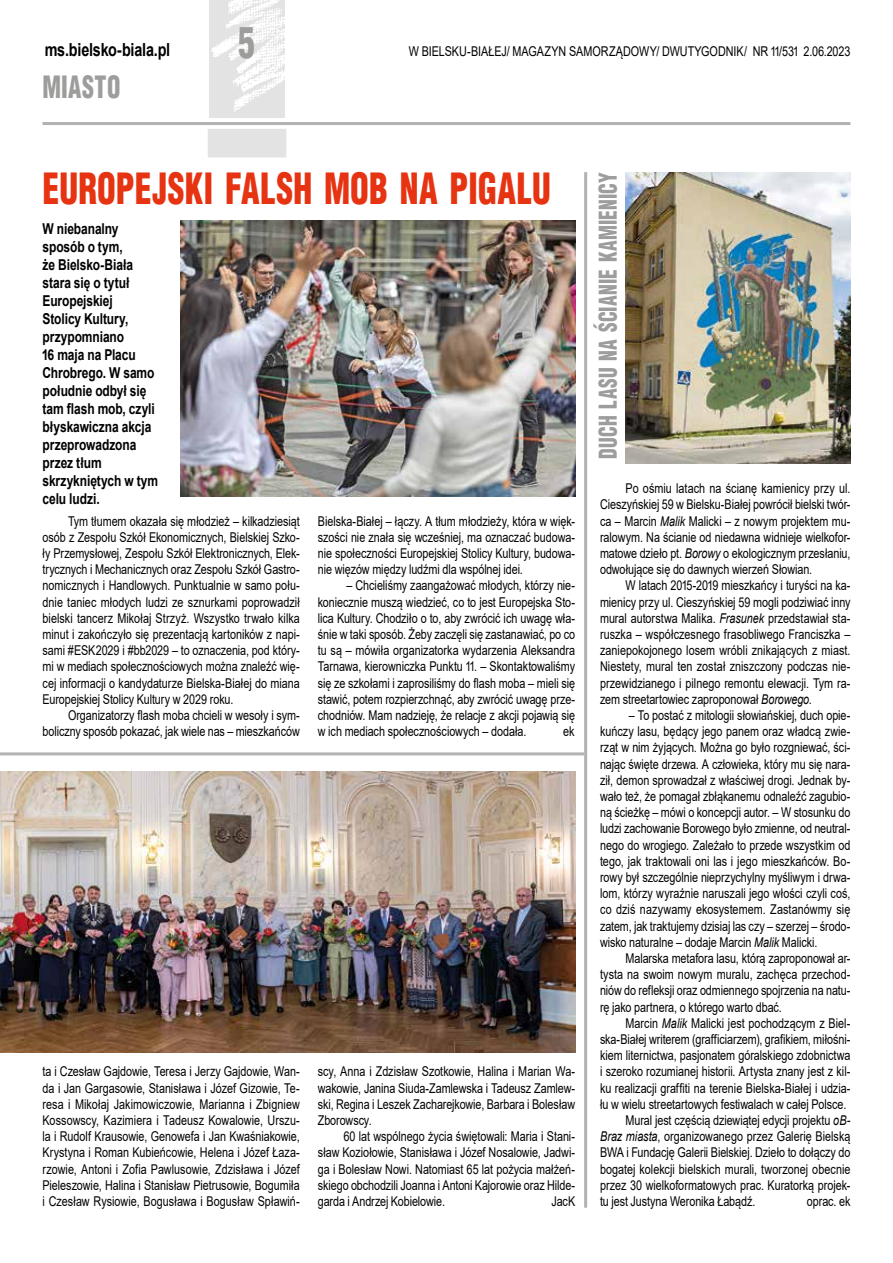
<style>
.page{position:relative;width:893px;height:1263px;background:#fff}
.page>*{position:absolute;margin:0;border:0;box-sizing:border-box;transform-origin:0 0}
.t1{font:900 42px "Switzerland Cond";letter-spacing:.01em;color:#e63312;scale:.8 1}
.t2{font:900 42px "Switzerland Cond";color:#9d9d9c;scale:.8 1}
.t3{font:900 30px "Switzerland Cond";letter-spacing:.02em;color:#9d9d9c;scale:.8 1}
.t4{font:900 24px "Switzerland Cond";letter-spacing:.01em;color:#9d9d9c;scale:.8 1}
.t5{font:700 18px "Arial";letter-spacing:-.015em;color:#000;scale:.8 1}
.t6{font:700 15px/18px "Arial";letter-spacing:-.005em;color:#000;scale:.8 1}
.t7{font:13.5px/16.2px "Arial";letter-spacing:-.005em;color:#000;text-align:justify;scale:.8 1}
.s1{font-style:italic}
</style>
<div class="page">
<hr style="left:43px;top:122px;width:807px;height:3px;background:#b3b2b2">
<img style="left:209px;top:0;width:76px;height:117px">
<div style="left:208px;top:129px;width:78px;height:28px;background:#e3e3e3"></div>
<img style="left:180px;top:221px;width:395px;height:275px">
<hr style="left:0;top:752px;width:584px;height:3px;background:#b3b2b2">
<img style="left:0;top:772px;width:575px;height:280px">
<hr style="left:584px;top:172px;width:3px;height:1036px;background:#b3b2b2">
<img style="left:626px;top:172px;width:224px;height:292px">
<h3 class="t5" style="left:45px;top:37px;width:158px">ms.bielsko-biala.pl</h3>
<h2 class="t3" style="left:43px;top:68px;width:99px">MIASTO</h2>
<h1 class="t2" style="left:238px;top:16px;width:22px">5</h1>
<p class="t7" style="left:409px;top:43px;width:553px">W BIELSKU-BIAŁEJ/ MAGAZYN SAMORZĄDOWY/ DWUTYGODNIK/ NR 11/531 2.06.2023</p>
<h1 class="t1" style="left:43px;top:162px;width:637px">EUROPEJSKI FALSH MOB NA PIGALU</h1>
<p class="t6" style="left:43px;top:220px;width:146px">W niebanalny sposób o tym,<br>że Bielsko-Biała stara się o tytuł<br>Europejskiej<br>Stolicy Kultury, przypomniano<br>16 maja na Placu<br>Chrobrego. W samo południe odbył się tam flash mob, czyli błyskawiczna akcja przeprowadzona przez tłum skrzykniętych w tym celu ludzi.</p>
<p class="t7" style="left:43px;top:513px;width:323px;text-indent:26px">Tym tłumem okazała się młodzież – kilkadziesiąt osób z Zespołu Szkół Ekonomicznych, Bielskiej Szko&shy;ły Przemysłowej, Zespołu Szkół Elektronicznych, Elek&shy;trycznych i Mechanicznych oraz Zespołu Szkół Gastro&shy;nomicznych i Handlowych. Punktualnie w samo połu&shy;dnie taniec młodych ludzi ze sznurkami poprowadził bielski tancerz Mikołaj Strzyż. Wszystko trwało kilka minut i zakończyło się prezentacją kartoników z napi&shy;sami #ESK2029 i #bb2029 – to oznaczenia, pod który&shy;mi w mediach społecznościowych można znaleźć wię&shy;cej informacji o kandydaturze Bielska-Białej do miana Europejskiej Stolicy Kultury w 2029 roku.</p>
<p class="t7" style="left:43px;top:707px;width:323px;text-align:right">Organizatorzy flash moba chcieli w wesoły i sym&shy;boliczny sposób pokazać, jak wiele nas – mieszkańców</p>
<p class="t7" style="left:318px;top:513px;width:323px">Bielska-Białej – łączy. A tłum młodzieży, która w więk&shy;szości nie znała się wcześniej, ma oznaczać budowa&shy;nie społeczności Europejskiej Stolicy Kultury, budowa&shy;nie więzów między ludźmi dla wspólnej idei.</p>
<p class="t7" style="left:318px;top:577px;width:323px;text-indent:29px">– Chcieliśmy zaangażować młodych, którzy nie&shy;koniecznie muszą wiedzieć, co to jest Europejska Sto&shy;lica Kultury. Chodziło o to, aby zwrócić ich uwagę wła&shy;śnie w taki sposób. Żeby zaczęli się zastanawiać, po co tu są – mówiła organizatorka wydarzenia Aleksandra Tarnawa, kierowniczka Punktu 11. – Skontaktowaliśmy się ze szkołami i zaprosiliśmy do flash moba – mieli się stawić, potem rozpierzchnąć, aby zwrócić uwagę prze&shy;chodniów. Mam nadzieję, że relacje z akcji pojawią się w ich mediach społecznościowych – dodała.</p>
<p class="t7" style="left:563px;top:723px;width:16px">ek</p>
<p class="t7" style="left:43px;top:1063px;width:323px">ta i Czesław Gajdowie, Teresa i Jerzy Gajdowie, Wan&shy;da i Jan Gargasowie, Stanisława i Józef Gizowie, Te&shy;resa i Mikołaj Jakimowiczowie, Marianna i Zbigniew Kossowscy, Kazimiera i Tadeusz Kowalowie, Urszu&shy;la i Rudolf Krausowie, Genowefa i Jan Kwaśniakowie, Krystyna i Roman Kubieńcowie, Helena i Józef Łaza&shy;rzowie, Antoni i Zofia Pawlusowie, Zdzisława i Józef Pieleszowie, Halina i Stanisław Pietrusowie, Bogumiła i Czesław Rysiowie, Bogusława i Bogusław Spławiń-</p>
<p class="t7" style="left:318px;top:1063px;width:323px">scy, Anna i Zdzisław Szotkowie, Halina i Marian Wa&shy;wakowie, Janina Siuda-Zamlewska i Tadeusz Zamlew&shy;ski, Regina i Leszek Zacharejkowie, Barbara i Bolesław Zborowscy.</p>
<p class="t7" style="left:318px;top:1128px;width:323px;text-indent:26px">60 lat wspólnego życia świętowali: Maria i Stani&shy;sław Koziołowie, Stanisława i Józef Nosalowie, Jadwi&shy;ga i Bolesław Nowi. Natomiast 65 lat pożycia małżeń&shy;skiego obchodzili Joanna i Antoni Kajorowie oraz Hilde&shy;garda i Andrzej Kobielowie.</p>
<p class="t7" style="left:551px;top:1193px;width:31px">JacK</p>
<h3 class="t4" style="left:593px;top:458px;width:359px;rotate:-90deg">DUCH LASU NA ŚCIANIE KAMIENICY</h3>
<p class="t7" style="left:600px;top:480px;width:315px;text-indent:26px">Po ośmiu latach na ścianę kamienicy przy ul.<br>Cieszyńskiej 59 w Bielsku-Białej powrócił bielski twór&shy;ca – Marcin <span class="s1">Malik</span> Malicki – z nowym projektem mu&shy;ralowym. Na ścianie od niedawna widnieje wielkofor&shy;matowe dzieło pt. <span class="s1">Borowy</span> o ekologicznym przesłaniu, odwołujące się do dawnych wierzeń Słowian.</p>
<p class="t7" style="left:600px;top:577px;width:315px;text-indent:26px">W latach 2015-2019 mieszkańcy i turyści na ka&shy;mienicy przy ul. Cieszyńskiej 59 mogli podziwiać inny mural autorstwa Malika. <span class="s1">Frasunek</span> przedstawiał sta&shy;ruszka – współczesnego frasobliwego Franciszka – zaniepokojonego losem wróbli znikających z miast.<br>Niestety, mural ten został zniszczony podczas nie&shy;przewidzianego i pilnego remontu elewacji. Tym ra&shy;zem streetartowiec zaproponował <span class="s1">Borowego</span>.</p>
<p class="t7" style="left:600px;top:707px;width:315px;text-indent:29px">– To postać z mitologii słowiańskiej, duch opie&shy;kuńczy lasu, będący jego panem oraz władcą zwie&shy;rząt w nim żyjących. Można go było rozgniewać, ści&shy;nając święte drzewa. A człowieka, który mu się nara&shy;ził, demon sprowadzał z właściwej drogi. Jednak by&shy;wało też, że pomagał zbłąkanemu odnaleźć zagubio&shy;ną ścieżkę – mówi o koncepcji autor. – W stosunku do ludzi zachowanie Borowego było zmienne, od neutral&shy;nego do wrogiego. Zależało to przede wszystkim od tego, jak traktowali oni las i jego mieszkańców. Bo&shy;rowy był szczególnie nieprzychylny myśliwym i drwa&shy;lom, którzy wyraźnie naruszali jego włości czyli coś, co dziś nazywamy ekosystemem. Zastanówmy się zatem, jak traktujemy dzisiaj las czy – szerzej – środo&shy;wisko naturalne – dodaje Marcin <span class="s1">Malik</span> Malicki.</p>
<p class="t7" style="left:600px;top:950px;width:315px;text-indent:26px">Malarska metafora lasu, którą zaproponował ar&shy;tysta na swoim nowym muralu, zachęca przechod&shy;niów do refleksji oraz odmiennego spojrzenia na natu&shy;rę jako partnera, o którego warto dbać.</p>
<p class="t7" style="left:625px;top:1015px;width:283px">Marcin <span class="s1">Malik</span> Malicki jest pochodzącym z Biel-</p>
<p class="t7" style="left:600px;top:1031px;width:315px">ska-Białej writerem (grafficiarzem), grafikiem, miłośni-</p>
<p class="t7" style="left:600px;top:1047px;width:315px">kiem liternictwa, pasjonatem góralskiego zdobnictwa</p>
<p class="t7" style="left:600px;top:1063px;width:315px">i szeroko rozumianej historii. Artysta znany jest z kil-</p>
<p class="t7" style="left:600px;top:1080px;width:315px">ku realizacji graffiti na terenie Bielska-Białej i udzia-</p>
<p class="t7" style="left:600px;top:1096px;width:309px">łu w wielu streetartowych festiwalach w całej Polsce.</p>
<p class="t7" style="left:625px;top:1112px;width:283px">Mural jest częścią dziewiątej edycji projektu <span class="s1">oB-</span></p>
<p class="t7" style="left:600px;top:1128px;width:314px"><span class="s1">Braz miasta</span>, organizowanego przez Galerię Bielską</p>
<p class="t7" style="left:600px;top:1144px;width:314px">BWA i Fundację Galerii Bielskiej. Dzieło to dołączy do</p>
<p class="t7" style="left:600px;top:1161px;width:314px">bogatej kolekcji bielskich murali, tworzonej obecnie</p>
<p class="t7" style="left:600px;top:1177px;width:315px">przez 30 wielkoformatowych prac. Kuratorką projek-</p>
<p class="t7" style="left:600px;top:1193px;width:196px">tu jest Justyna Weronika Łabądź.</p>
<p class="t7" style="left:807px;top:1193px;width:56px">oprac. ek</p>
</div>
